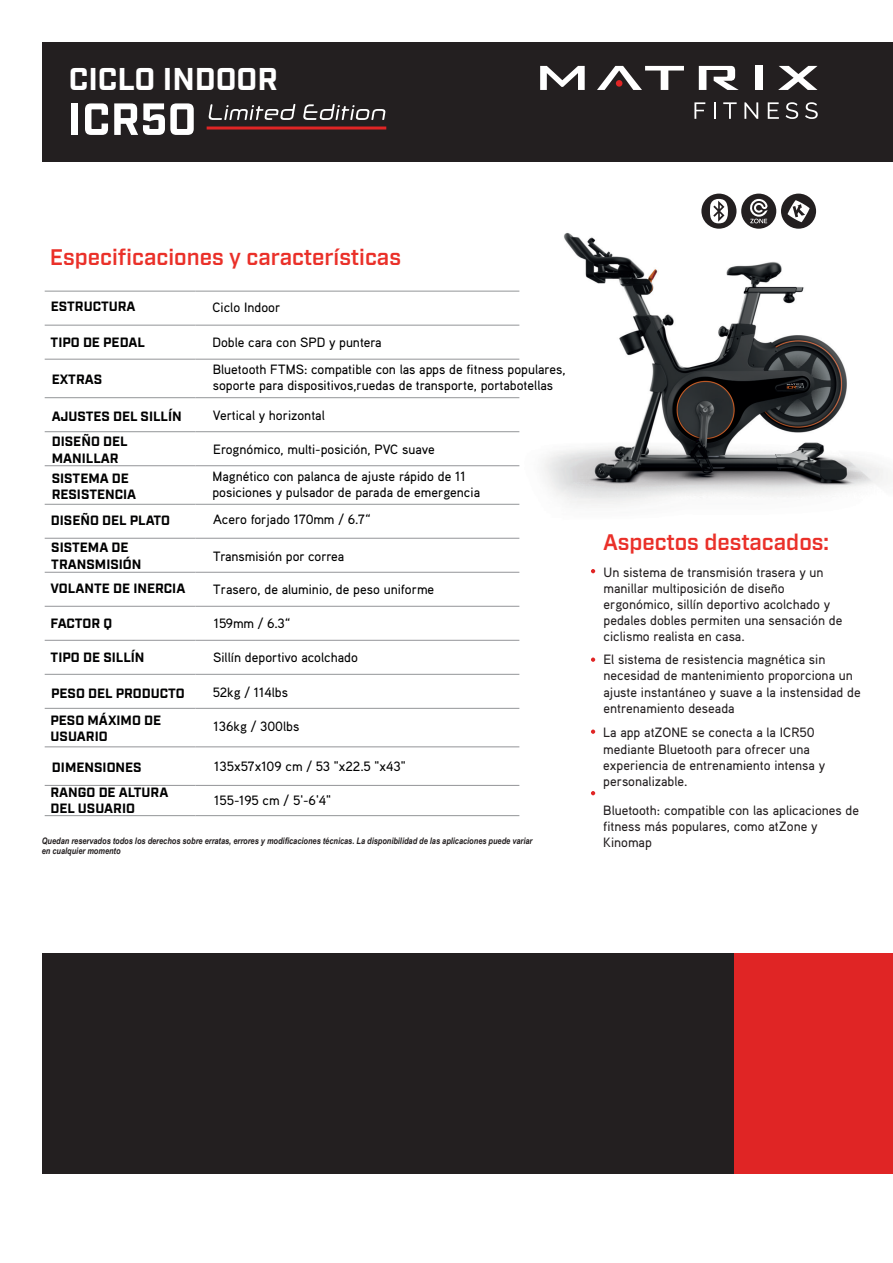
<style>
.page{position:relative;width:893px;height:1263px;background:#fff}
.page>*{position:absolute;margin:0;border:0;box-sizing:border-box;transform-origin:0 0}
.t1{font:700 31.5px "Industry";color:#fff}
.t2{font:600 22.5px "Industry";color:#ea3029}
.t3{font:500 13.5px/16.2px "Aaux Pro OT";color:#231f20}
.t4{font:500 13.5px/26.4px "Aaux Pro OT";color:#000001}
.t5{font:700 13.5px/16.2px "Industry";color:#000001}
.t6{font:italic 700 9px/10.8px "Arial Narrow";color:#231f20}
</style>
<div class="page">
<img style="left:511px;top:223px;width:377px;height:316px">
<div style="left:781px;top:194px;width:35px;height:35px;background:#231f20;border-radius:50%"></div>
<svg style="left:788px;top:200px;width:22px;height:22px"></svg>
<div style="left:701px;top:194px;width:35px;height:35px;background:#231f20;border-radius:50%"></div>
<svg style="left:710px;top:199px;width:18px;height:24px"></svg>
<div style="left:741px;top:194px;width:35px;height:35px;background:#231f20;border-radius:50%"></div>
<svg style="left:750px;top:199px;width:18px;height:24px"></svg>
<svg style="left:591px;top:569px;width:4px;height:4px"></svg>
<svg style="left:591px;top:657px;width:4px;height:5px"></svg>
<svg style="left:591px;top:729px;width:4px;height:5px"></svg>
<svg style="left:591px;top:791px;width:4px;height:4px"></svg>
<div style="left:43px;top:953px;width:691px;height:221px;background:#231f20"></div>
<div style="left:734px;top:953px;width:159px;height:221px;background:#e02525"></div>
<hr style="left:45px;top:291px;width:150px;height:1px;background:#939598">
<hr style="left:195px;top:291px;width:324px;height:1px;background:#939598">
<hr style="left:45px;top:325px;width:150px;height:1px;background:#939598">
<hr style="left:195px;top:325px;width:324px;height:1px;background:#939598">
<hr style="left:45px;top:359px;width:150px;height:1px;background:#939598">
<hr style="left:195px;top:359px;width:324px;height:1px;background:#939598">
<hr style="left:45px;top:397px;width:150px;height:1px;background:#939598">
<hr style="left:195px;top:397px;width:324px;height:1px;background:#939598">
<hr style="left:45px;top:431px;width:150px;height:1px;background:#939598">
<hr style="left:195px;top:431px;width:324px;height:1px;background:#939598">
<hr style="left:45px;top:465px;width:150px;height:1px;background:#939598">
<hr style="left:195px;top:465px;width:324px;height:1px;background:#939598">
<hr style="left:45px;top:504px;width:150px;height:1px;background:#939598">
<hr style="left:195px;top:504px;width:324px;height:1px;background:#939598">
<hr style="left:45px;top:538px;width:150px;height:1px;background:#939598">
<hr style="left:195px;top:538px;width:324px;height:1px;background:#939598">
<hr style="left:45px;top:572px;width:150px;height:1px;background:#939598">
<hr style="left:195px;top:572px;width:324px;height:1px;background:#939598">
<hr style="left:45px;top:606px;width:150px;height:1px;background:#939598">
<hr style="left:195px;top:606px;width:324px;height:1px;background:#939598">
<hr style="left:45px;top:640px;width:150px;height:1px;background:#939598">
<hr style="left:195px;top:640px;width:324px;height:1px;background:#939598">
<hr style="left:45px;top:674px;width:150px;height:1px;background:#939598">
<hr style="left:195px;top:674px;width:324px;height:1px;background:#939598">
<hr style="left:45px;top:708px;width:150px;height:1px;background:#939598">
<hr style="left:195px;top:708px;width:324px;height:1px;background:#939598">
<hr style="left:45px;top:747px;width:150px;height:1px;background:#939598">
<hr style="left:195px;top:747px;width:324px;height:1px;background:#939598">
<hr style="left:45px;top:785px;width:150px;height:1px;background:#939598">
<hr style="left:195px;top:785px;width:324px;height:1px;background:#939598">
<hr style="left:45px;top:815px;width:150px;height:1px;background:#939598">
<hr style="left:195px;top:815px;width:324px;height:1px;background:#939598">
<div style="left:43px;top:43px;width:850px;height:119px;background:#231f20"></div>
<div style="left:72px;top:103px;width:6px;height:32px;background:#fff"></div>
<svg style="left:85px;top:103px;width:23px;height:32px"></svg>
<svg style="left:114px;top:103px;width:80px;height:32px"></svg>
<svg style="left:209px;top:104px;width:86px;height:16px"></svg>
<svg style="left:303px;top:104px;width:82px;height:16px"></svg>
<svg style="left:540px;top:66px;width:45px;height:24px"></svg>
<svg style="left:699px;top:66px;width:40px;height:24px"></svg>
<svg style="left:778px;top:66px;width:39px;height:24px"></svg>
<svg style="left:597px;top:66px;width:87px;height:24px"></svg>
<div style="left:756px;top:66px;width:7px;height:24px;background:#fff"></div>
<div style="left:616px;top:80px;width:6px;height:7px;background:#e02525;border-radius:50%"></div>
<svg style="left:694px;top:102px;width:11px;height:17px"></svg>
<svg style="left:714px;top:102px;width:1px;height:17px"></svg>
<svg style="left:723px;top:102px;width:14px;height:17px"></svg>
<svg style="left:744px;top:102px;width:14px;height:17px"></svg>
<svg style="left:768px;top:102px;width:11px;height:17px"></svg>
<svg style="left:786px;top:102px;width:12px;height:17px"></svg>
<svg style="left:805px;top:102px;width:13px;height:17px"></svg>
<hr style="left:207px;top:126px;width:179px;height:3px;background:#e02525">
<h1 class="t1" style="left:69px;top:60px;width:211px">CICLO INDOOR</h1>
<h2 class="t2" style="left:50px;top:244px;width:353px">Especificaciones y características</h2>
<p class="t5" style="left:51px;top:299px;width:86px">ESTRUCTURA</p>
<p class="t4" style="left:212px;top:294px;width:69px">Ciclo Indoor</p>
<p class="t5" style="left:51px;top:335px;width:96px">TIPO DE PEDAL</p>
<p class="t4" style="left:212px;top:329px;width:355px">Doble cara con SPD y puntera<br>Bluetooth FTMS: compatible con las apps de fitness populares,</p>
<p class="t4" style="left:213px;top:371px;width:342px">soporte para dispositivos,ruedas de transporte, portabotellas</p>
<p class="t4" style="left:213px;top:402px;width:113px">Vertical y horizontal</p>
<p class="t4" style="left:212px;top:435px;width:255px;line-height:27.2px">Erognómico, multi-posición, PVC suave<br>Magnético con palanca de ajuste rápido de 11</p>
<p class="t4" style="left:212px;top:479px;width:269px;line-height:27px">posiciones y pulsador de parada de emergencia<br>Acero forjado 170mm / 6.7“</p>
<p class="t4" style="left:213px;top:542px;width:132px">Transmisión por correa</p>
<p class="t4" style="left:213px;top:576px;width:222px">Trasero, de aluminio, de peso uniforme</p>
<p class="t4" style="left:214px;top:610px;width:78px">159mm / 6.3“</p>
<p class="t4" style="left:213px;top:643px;width:146px">Sillín deportivo acolchado</p>
<p class="t4" style="left:213px;top:678px;width:77px">52kg / 114lbs</p>
<p class="t4" style="left:214px;top:713px;width:87px">136kg / 300lbs</p>
<p class="t4" style="left:214px;top:753px;width:193px">135x57x109 cm / 53 "x22.5 "x43"</p>
<p class="t4" style="left:214px;top:787px;width:118px">155-195 cm / 5'-6'4"</p>
<p class="t6" style="left:42px;top:834px;width:492px">Quedan reservados todos los derechos sobre erratas, errores y modificaciones técnicas. La disponibilidad de las aplicaciones puede variar en cualquier momento</p>
<p class="t5" style="left:52px;top:372px;width:52px">EXTRAS</p>
<p class="t5" style="left:52px;top:409px;width:132px">AJUSTES DEL SILLÍN</p>
<p class="t5" style="left:52px;top:434px;width:77px">DISEÑO DEL<br>MANILLAR</p>
<p class="t5" style="left:52px;top:471px;width:86px">SISTEMA DE<br>RESISTENCIA</p>
<p class="t5" style="left:51px;top:508px;width:121px;line-height:27px">DISEÑO DEL PLATO<br>SISTEMA DE</p>
<p class="t5" style="left:50px;top:552px;width:136px;line-height:24.6px">TRANSMISIÓN<br>VOLANTE DE INERCIA</p>
<p class="t5" style="left:51px;top:615px;width:63px">FACTOR Q</p>
<p class="t5" style="left:51px;top:650px;width:95px">TIPO DE SILLÍN</p>
<p class="t5" style="left:51px;top:680px;width:135px;line-height:26.8px">PESO DEL PRODUCTO<br>PESO MÁXIMO DE</p>
<p class="t5" style="left:51px;top:729px;width:59px">USUARIO</p>
<p class="t5" style="left:50px;top:755px;width:120px;line-height:25px">DIMENSIONES<br>RANGO DE ALTURA</p>
<p class="t5" style="left:50px;top:801px;width:86px">DEL USUARIO</p>
<h2 class="t2" style="left:603px;top:528px;width:227px">Aspectos destacados:</h2>
<p class="t3" style="left:603px;top:563px;width:240px">Un sistema de transmisión trasera y un manillar multiposición de diseño ergonómico, sillín deportivo acolchado y pedales dobles permiten una sensación de ciclismo realista en casa.</p>
<p class="t3" style="left:603px;top:651px;width:259px">El sistema de resistencia magnética sin necesidad de mantenimiento proporciona un ajuste instantáneo y suave a la instensidad de entrenamiento deseada</p>
<p class="t3" style="left:603px;top:724px;width:223px">La app atZONE se conecta a la ICR50 mediante Bluetooth para ofrecer una experiencia de entrenamiento intensa y personalizable.</p>
<p class="t3" style="left:603px;top:802px;width:257px">Bluetooth: compatible con las aplicaciones de fitness más populares, como atZone y<br>Kinomap</p>
</div>
